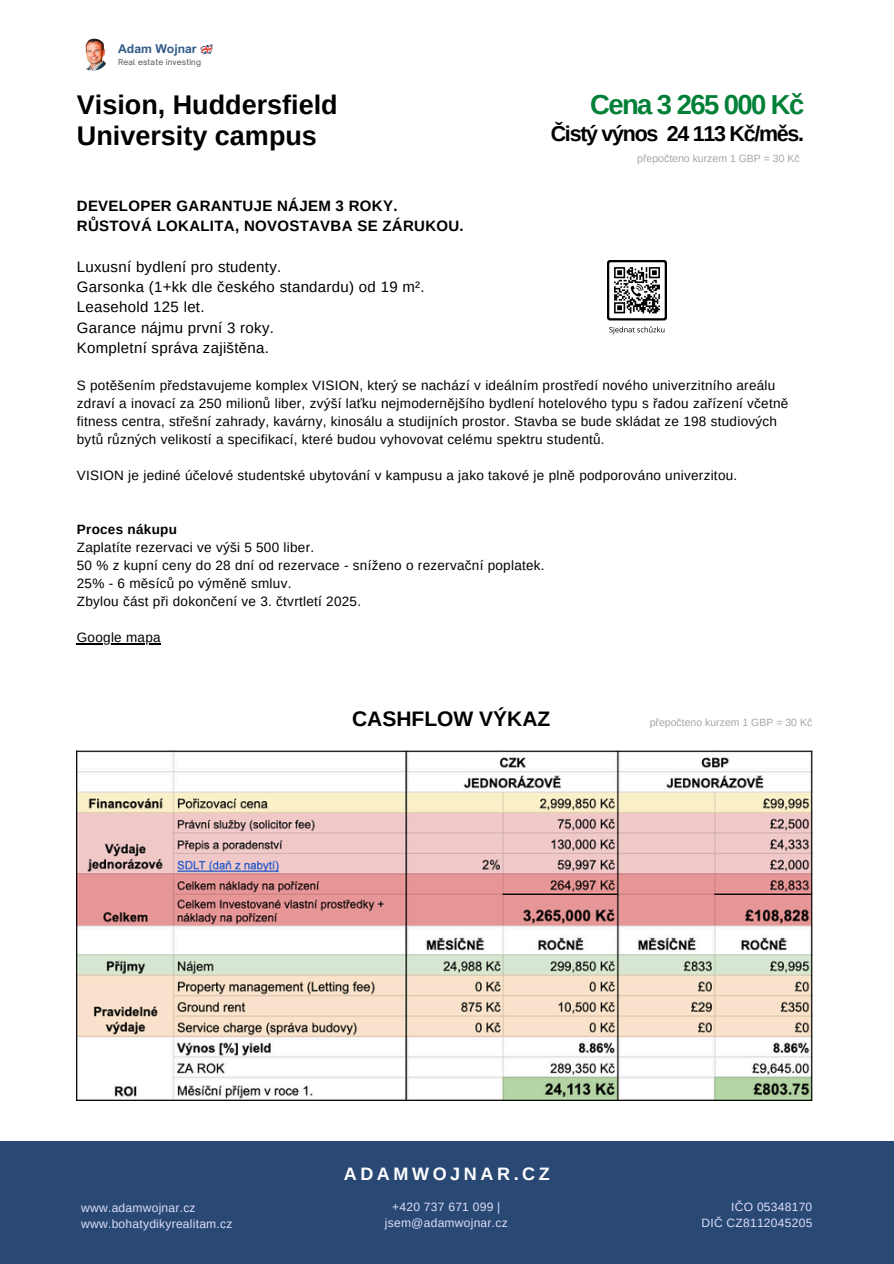
<style>
.page{position:relative;width:894px;height:1264px;background:#fff}
.page>*{position:absolute;margin:0;border:0;box-sizing:border-box;transform-origin:0 0}
.t1{font:700 27.45px "Arimo";letter-spacing:-.06em;color:#008037}
.t2{font:700 27px/31.5px "Arimo";color:#000}
.t3{font:700 21.45px "Arimo";letter-spacing:-.06em;color:#000}
.t4{font:700 21px "Arimo";color:#000}
.t5{font:700 18px "Arimo";letter-spacing:.2em;color:#fff}
.t6{font:15px/20.2px "Arimo";letter-spacing:.02em;color:#000}
.t7{font:700 15px/20.2px "Arimo";letter-spacing:.02em;color:#000}
.t8{font:13.5px/18px "Arimo";letter-spacing:.02em;color:#000}
.t9{font:700 12.15px "Arial MT Pro";color:#325b8a}
.t10{font:12px/16px "Arimo";letter-spacing:.02em;color:#dddefa;text-align:center}
.t11{font:10.5px "Arimo";color:#a6a6a6}
.t12{font:7.8px "Open Sauce One";letter-spacing:.02em;color:#57504e}
.s1{font-weight:700}
</style>
<div class="page">
<svg style="left:200px;top:44px;width:13px;height:10px"></svg>
<img style="left:77px;top:38px;width:32px;height:33px;border-radius:50%">
<hr style="left:77px;top:643px;width:84px;height:1px;background:#000">
<img style="left:607px;top:261px;width:59px;height:74px">
<div style="left:0;top:1141px;width:893px;height:122px;background:#294874"></div>
<img style="left:77px;top:750px;width:734px;height:350px">
<p class="t9" style="left:118px;top:44px;width:80px">Adam Wojnar</p>
<p class="t12" style="left:118px;top:57px;width:84px">Real estate investing</p>
<h2 class="t2" style="left:77px;top:89px;width:262px">Vision, Huddersfield<br>University campus</h2>
<p class="t1" style="left:590px;top:89px;width:215px">Cena 3 265 000 Kč</p>
<p class="t3" style="left:550px;top:122px;width:255px">Čistý výnos 24 113 Kč/měs.</p>
<h4 class="t11" style="left:637px;top:152px;width:164px">přepočteno kurzem 1 GBP = 30 Kč</h4>
<p class="t7" style="left:77px;top:196px;width:388px">DEVELOPER GARANTUJE NÁJEM 3 ROKY.<br>RŮSTOVÁ LOKALITA, NOVOSTAVBA SE ZÁRUKOU.</p>
<h1 class="t6" style="left:77px;top:256px;width:349px">Luxusní bydlení pro studenty.<br>Garsonka (1+kk dle českého standardu) od 19 m².<br>Leasehold 125 let.<br>Garance nájmu první 3 roky.<br>Kompletní správa zajištěna.</h1>
<h1 class="t8" style="left:77px;top:376px;width:712px">S potěšením představujeme komplex VISION, který se nachází v ideálním prostředí nového univerzitního areálu zdraví a inovací za 250 milionů liber, zvýší laťku nejmodernějšího bydlení hotelového typu s řadou zařízení včetně fitness centra, střešní zahrady, kavárny, kinosálu a studijních prostor. Stavba se bude skládat ze 198 studiových bytů různých velikostí a specifikací, které budou vyhovovat celému spektru studentů.</h1>
<h3 class="t8" style="left:77px;top:466px;width:661px">VISION je jediné účelové studentské ubytování v kampusu a jako takové je plně podporováno univerzitou.</h3>
<p class="t8" style="left:77px;top:520px;width:469px"><span class="s1">Proces nákupu<br></span>Zaplatíte rezervaci ve výši 5 500 liber.<br>50 % z kupní ceny do 28 dní od rezervace - sníženo o rezervační poplatek.<br>25% - 6 měsíců po výměně smluv.<br>Zbylou část při dokončení ve 3. čtvrtletí 2025.</p>
<h5 class="t8" style="left:77px;top:628px;width:85px">Google mapa</h5>
<p class="t4" style="left:352px;top:706px;width:200px">CASHFLOW VÝKAZ</p>
<p class="t11" style="left:649px;top:716px;width:164px">přepočteno kurzem 1 GBP = 30 Kč</p>
<h6 class="t10" style="left:81px;top:1200px;width:116px">www.adamwojnar.cz</h6>
<h6 class="t10" style="left:81px;top:1216px;width:153px">www.bohatydikyrealitam.cz</h6>
<h6 class="t5" style="left:343px;top:1163px;width:207px">ADAMWOJNAR.CZ</h6>
<h6 class="t10" style="left:385px;top:1199px;width:124px">+420 737 671 099 | jsem@adamwojnar.cz</h6>
<h6 class="t10" style="left:731px;top:1199px;width:83px">IČO 05348170</h6>
<p class="t10" style="left:701px;top:1215px;width:112px">DIČ CZ8112045205</p>
</div>
